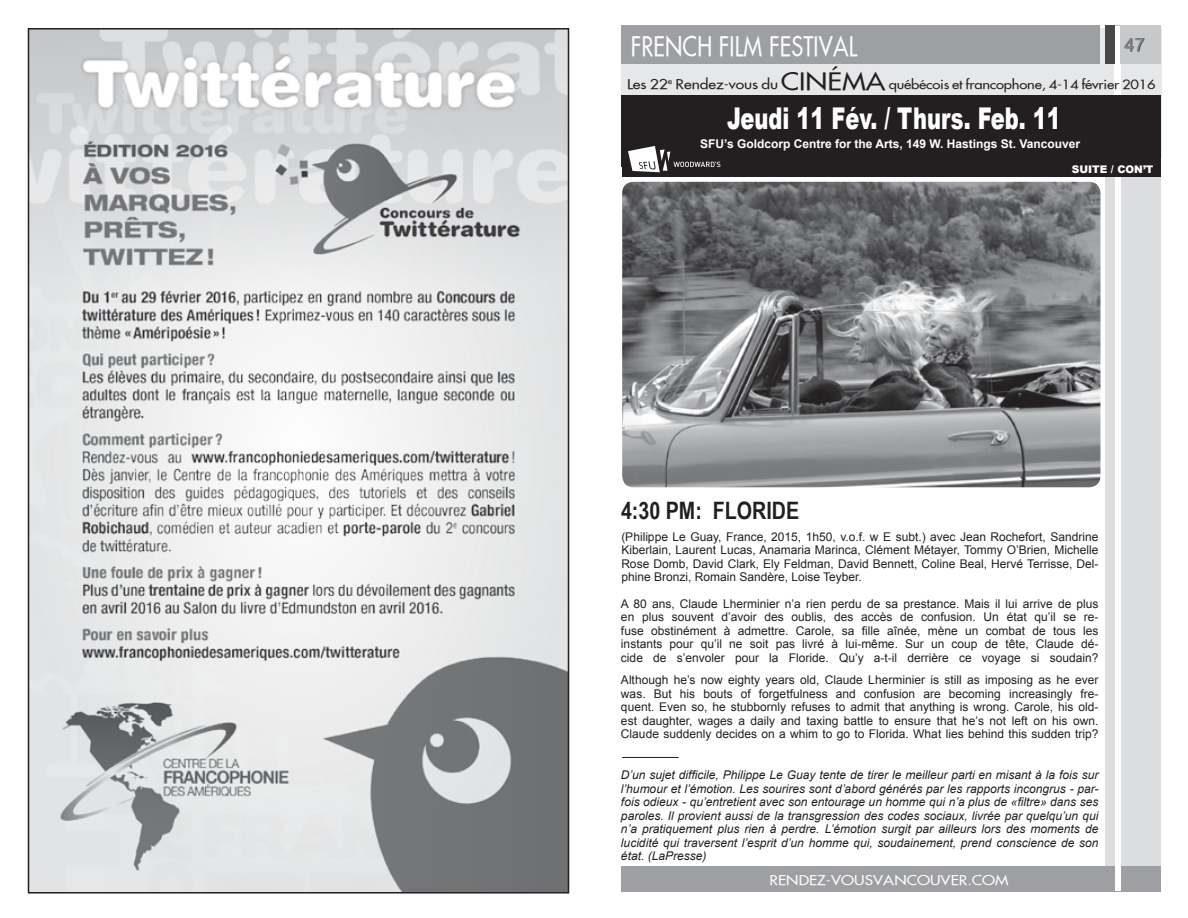
<style>
.page{position:relative;width:1188px;height:918px;background:#fff}
.page>*{position:absolute;margin:0;border:0;box-sizing:border-box;transform-origin:0 0}
.t1{font:900 30px "Arial";color:#fff;scale:.7 1}
.t2{font:27px "Fusi Wide Normal";letter-spacing:.01em;color:#fff;scale:.7 1}
.t3{font:700 24px "Arial Narrow";color:#231f20}
.t4{font:18px "Arial";color:#888a8d}
.t5{font:13.5px "Fusi Wide Normal";color:#fff}
.t6{font:12.75px "Fusi Wide Normal";letter-spacing:-.015em;color:#231f20}
.t7{font:12px/13.5px "Arial";color:#231f20;text-align:justify}
.t8{font:italic 12px/13.5px "Arial";color:#231f20;text-align:justify}
.t9{font:700 12px "Arial";color:#fff}
.t10{font:900 10.5px "Arial";color:#fff}
.s1{font-size:13.5px}
.s2{font-size:24px}
</style>
<div class="page">
<img style="left:31px;top:31px;width:535px;height:860px">
<div style="left:621px;top:28px;width:540px;height:129px;background:#e6e7e8"></div>
<div style="left:1105px;top:162px;width:56px;height:728px;background:#dcddde"></div>
<div style="left:621px;top:866px;width:540px;height:26px;background:#9d9fa2"></div>
<div style="left:1115px;top:29px;width:5px;height:862px;background:#fff"></div>
<div style="left:621px;top:26px;width:479px;height:38px;background:#9d9fa2"></div>
<div style="left:1105px;top:26px;width:56px;height:38px;background:#c7c8ca"></div>
<div style="left:1115px;top:26px;width:5px;height:129px;background:#fff"></div>
<div style="left:621px;top:95px;width:540px;height:72px;background:#231f20"></div>
<div style="left:1105px;top:26px;width:10px;height:38px;background:#48484a"></div>
<svg style="left:1124px;top:38px;width:21px;height:14px"></svg>
<div style="left:622px;top:105px;width:539px;height:72px;background:#231f20"></div>
<svg style="left:628px;top:146px;width:92px;height:26px"></svg>
<img style="left:622px;top:182px;width:478px;height:305px">
<hr style="left:622px;top:757px;width:57px;height:1px;background:#231f20">
<h2 class="t2" style="left:631px;top:29px;width:325px">FRENCH FILM FESTIVAL</h2>
<p class="t6" style="left:627px;top:77px;width:530px"><span class="s1">Les 22</span><sup>e</sup> <span class="s1">Rendez-vous du</span> <span class="s2">CINÉMA</span> québécois et francophone, 4-14 février 2016</p>
<h3 class="t4" style="left:1124px;top:33px;width:22px">47</h3>
<h1 class="t1" style="left:727px;top:97px;width:478px">Jeudi 11 Fév. / Thurs. Feb. 11</h1>
<p class="t9" style="left:700px;top:136px;width:381px">SFU’s Goldcorp Centre for the Arts, 149 W. Hastings St. Vancouver</p>
<p class="t10" style="left:1072px;top:161px;width:83px">SUITE / CON’T</p>
<h3 class="t3" style="left:621px;top:492px;width:180px">4:30 PM: FLORIDE</h3>
<p class="t7" style="left:621px;top:530px;width:479px">(Philippe Le Guay, France, 2015, 1h50, v.o.f. w E subt.) avec Jean Rochefort, Sandrine Kiberlain, Laurent Lucas, Anamaria Marinca, Clément Métayer, Tommy O’Brien, Michelle Rose Domb, David Clark, Ely Feldman, David Bennett, Coline Beal, Hervé Terrisse, Del&shy;phine Bronzi, Romain Sandère, Loise Teyber.</p>
<p class="t7" style="left:621px;top:597px;width:479px">A 80 ans, Claude Lherminier n’a rien perdu de sa prestance. Mais il lui arrive de plus en plus souvent d’avoir des oublis, des accès de confusion. Un état qu’il se re&shy;fuse obstinément à admettre. Carole, sa fille aînée, mène un combat de tous les instants pour qu’il ne soit pas livré à lui-même. Sur un coup de tête, Claude dé&shy;cide de s’envoler pour la Floride. Qu’y a-t-il derrière ce voyage si soudain?</p>
<p class="t7" style="left:621px;top:673px;width:479px">Although he’s now eighty years old, Claude Lherminier is still as imposing as he ever was. But his bouts of forgetfulness and confusion are becoming increasingly fre&shy;quent. Even so, he stubbornly refuses to admit that anything is wrong. Carole, his old&shy;est daughter, wages a daily and taxing battle to ensure that he’s not left on his own.<br>Claude suddenly decides on a whim to go to Florida. What lies behind this sudden trip?</p>
<p class="t8" style="left:621px;top:769px;width:479px">D’un sujet difficile, Philippe Le Guay tente de tirer le meilleur parti en misant à la fois sur l’humour et l’émotion. Les sourires sont d’abord générés par les rapports incongrus - par&shy;fois odieux - qu’entretient avec son entourage un homme qui n’a plus de «filtre» dans ses paroles. Il provient aussi de la transgression des codes sociaux, livrée par quelqu’un qui n’a pratiquement plus rien à perdre. L’émotion surgit par ailleurs lors des moments de lucidité qui traversent l’esprit d’un homme qui, soudainement, prend conscience de son état. (LaPresse)</p>
<p class="t5" style="left:770px;top:871px;width:241px">RENDEZ-VOUSVANCOUVER.COM</p>
</div>
